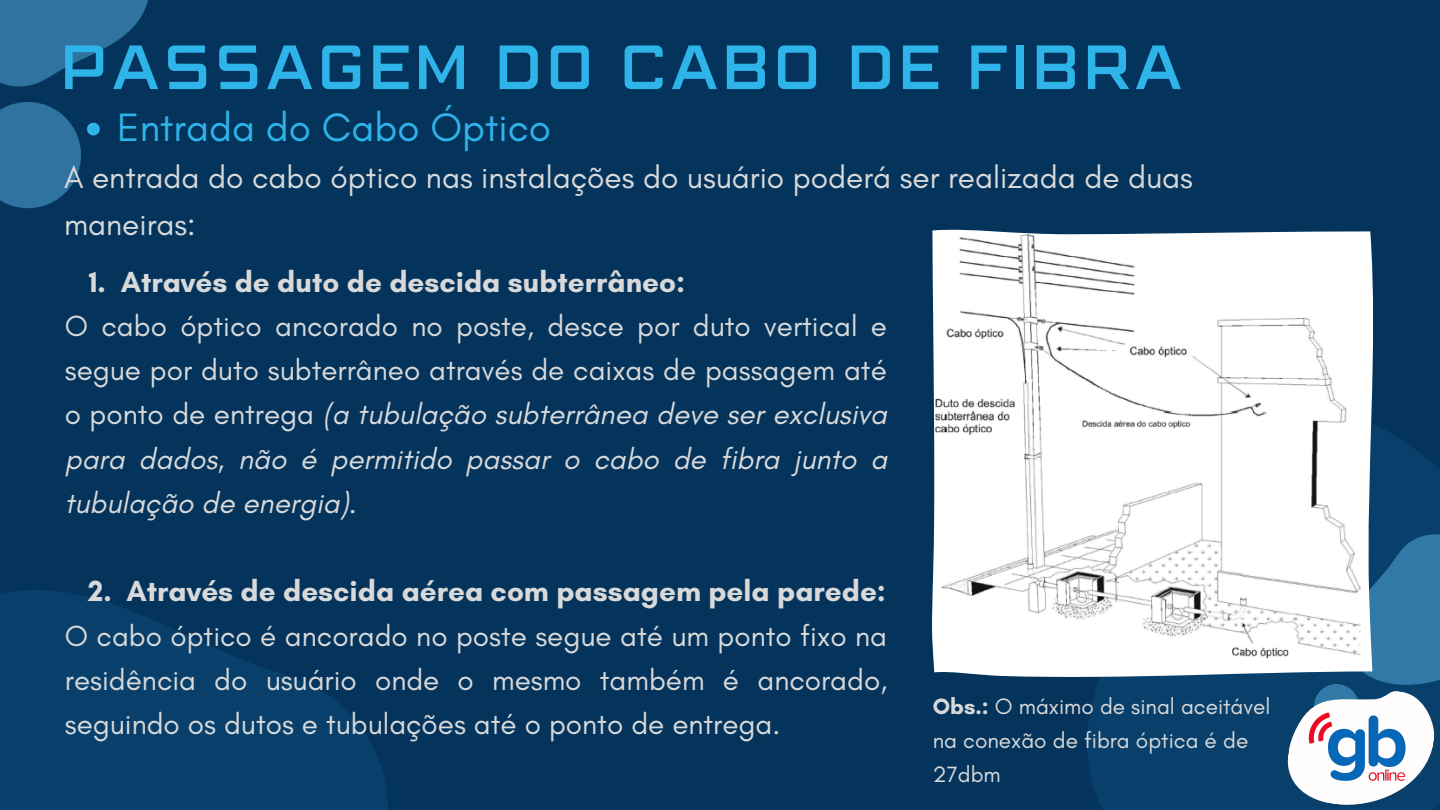
<style>
.page{position:relative;width:1440px;height:810px;background:#04345c}
.page>*{position:absolute;margin:0;border:0;box-sizing:border-box;transform-origin:0 0}
.t1{font:56px "Pattanakarn Medium Wd 6";letter-spacing:.1em;color:#2fb4e9}
.t2{font:40.3px "Glacial Indifference";color:#2fb4e9}
.t3{font:31.6px/47.2px "Glacial Indifference";color:#d9d9d9}
.t4{font:29.6px/44.2px "Glacial Indifference";color:#d9d9d9;text-align:justify}
.t5{font:700 29.6px "Glacial Indifference";color:#d9d9d9}
.t6{font:22.6px/33.8px "Glacial Indifference";color:#d9d9d9}
.s1{font-style:italic}
.s2{font-weight:700}
</style>
<div class="page">
<div style="left:1088px;top:425px;width:352px;height:385px;background:#08406b"></div>
<svg style="left:0;top:590px;width:388px;height:220px;fill:#08406b"></svg>
<svg style="left:1282px;top:518px;width:158px;height:292px"></svg>
<img style="left:1303px;top:692px;width:108px;height:108px">
<img style="left:932px;top:230px;width:442px;height:447px">
<svg style="left:0;top:0;width:148px;height:208px"></svg>
<h1 class="t1" style="left:61px;top:37px;width:1122px">PASSAGEM DO CABO DE FIBRA</h1>
<h2 class="t2" style="left:117px;top:103px;width:435px">Entrada do Cabo Óptico</h2>
<p class="t3" style="left:64px;top:153px;width:1130px">A entrada do cabo óptico nas instalações do usuário poderá ser realizada de duas maneiras:</p>
<p class="t5" style="left:89px;top:263px;width:598px">1. Através de duto de descida subterrâneo:</p>
<p class="t4" style="left:65px;top:303px;width:824px">O cabo óptico ancorado no poste, desce por duto vertical e segue por duto subterrâneo através de caixas de passagem até o ponto de entrega <span class="s1">(a tubulação subterrânea deve ser exclusiva para dados, não é permitido passar o cabo de fibra junto a tubulação de energia).</span></p>
<p class="t5" style="left:88px;top:573px;width:799px">2. Através de descida aérea com passagem pela parede:</p>
<p class="t4" style="left:65px;top:613px;width:824px">O cabo óptico é ancorado no poste segue até um ponto fixo na residência do usuário onde o mesmo também é ancorado, seguindo os dutos e tubulações até o ponto de entrega.</p>
<p class="t6" style="left:933px;top:689px;width:339px"><span class="s2">Obs.:</span> O máximo de sinal aceitável na conexão de fibra óptica é de<br>27dbm</p>
</div>
